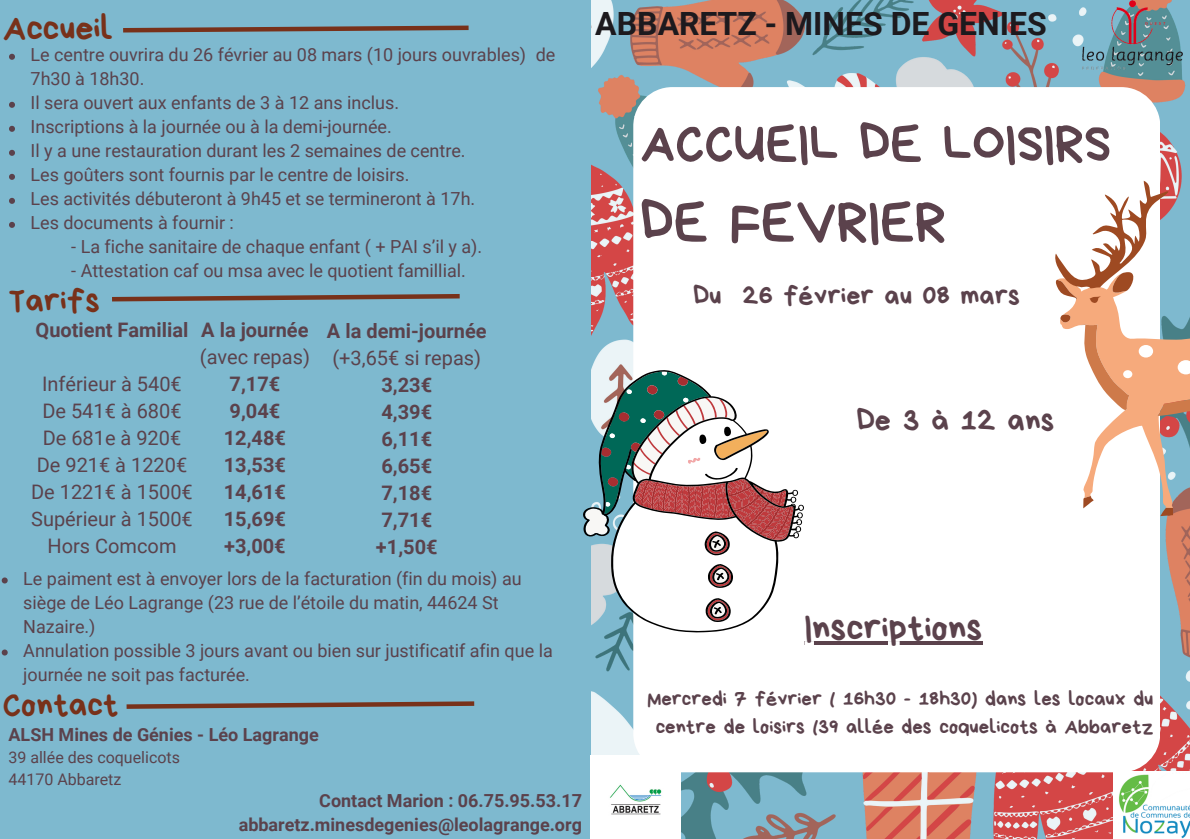
<style>
.page{position:relative;width:1190px;height:839px;background:#fff}
.page>*{position:absolute;margin:0;border:0;box-sizing:border-box;transform-origin:0 0}
.t1{font:58px "Bryndan Write";color:#5b424c}
.t2{font:54px "Bryndan Write";color:#5b424c}
.t3{font:37.4px "Bryndan Write";color:#5b424c}
.t4{font:36px "Bryndan Write";color:#78311a}
.t5{font:34px "Bryndan Write";color:#78311a}
.t6{font:700 32px "Roboto";color:#1d1a1e}
.t7{font:32px "Bryndan Write";color:#5b424c}
.t8{font:28px "Bryndan Write";color:#5b424c}
.t9{font:20.8px/28.4px "Bryndan Write";color:#5b424c;text-align:center}
.t10{font:700 20px "Roboto";color:#5b424c}
.t11{font:20px "Roboto";color:#5b424c}
.t12{font:18px/24px "Roboto";color:#5b424c}
.t13{font:700 18px "Roboto";color:#5b424c}
.t14{font:16px "Roboto";color:#5b424c}
</style>
<div class="page">
<div style="left:0;top:0;width:1190px;height:838px;background:#7eb9cf"></div>
<svg style="left:123px;top:25px;width:346px;height:8px"></svg>
<svg style="left:126px;top:701px;width:349px;height:8px"></svg>
<svg style="left:112px;top:294px;width:348px;height:8px"></svg>
<img style="left:591px;top:0;width:599px;height:838px">
<img style="left:1083px;top:0;width:107px;height:69px">
<img style="left:591px;top:755px;width:90px;height:83px">
<img style="left:1114px;top:771px;width:76px;height:67px">
<div style="left:633px;top:87px;width:527px;height:685px;background:#fff;border-radius:39px"></div>
<svg style="left:583px;top:370px;width:221px;height:262px"></svg>
<svg style="left:9px;top:54px;width:6px;height:6px"></svg>
<svg style="left:9px;top:102px;width:6px;height:6px"></svg>
<svg style="left:9px;top:126px;width:6px;height:6px"></svg>
<svg style="left:9px;top:150px;width:6px;height:6px"></svg>
<svg style="left:9px;top:174px;width:6px;height:6px"></svg>
<svg style="left:9px;top:198px;width:6px;height:6px"></svg>
<svg style="left:9px;top:222px;width:6px;height:6px"></svg>
<svg style="left:2px;top:577px;width:6px;height:6px"></svg>
<svg style="left:2px;top:649px;width:6px;height:6px"></svg>
<svg style="left:1055px;top:181px;width:135px;height:335px"></svg>
<div style="left:1123px;top:370px;width:9px;height:8px;background:#fff;border-radius:50%"></div>
<hr style="left:804px;top:641px;width:178px;height:3px;background:#5b424c">
<h1 class="t4" style="left:3px;top:10px;width:112px">Accueil</h1>
<h2 class="t12" style="left:31px;top:43px;width:526px">Le centre ouvrira du 26 février au 08 mars (10 jours ouvrables) de<br>7h30 à 18h30.</h2>
<p class="t12" style="left:31px;top:91px;width:370px">Il sera ouvert aux enfants de 3 à 12 ans inclus.</p>
<p class="t12" style="left:31px;top:115px;width:363px">Inscriptions à la journée ou à la demi-journée.</p>
<p class="t12" style="left:31px;top:139px;width:437px">Il y a une restauration durant les 2 semaines de centre.</p>
<h2 class="t12" style="left:31px;top:163px;width:380px">Les goûters sont fournis par le centre de loisirs.</h2>
<p class="t12" style="left:31px;top:187px;width:446px">Les activités débuteront à 9h45 et se termineront à 17h.</p>
<p class="t12" style="left:31px;top:211px;width:205px">Les documents à fournir :</p>
<p class="t12" style="left:71px;top:235px;width:412px">- La fiche sanitaire de chaque enfant ( + PAI s’il y a).</p>
<p class="t12" style="left:71px;top:259px;width:396px">- Attestation caf ou msa avec le quotient famillial.</p>
<h5 class="t5" style="left:9px;top:284px;width:93px">Tarifs</h5>
<p class="t10" style="left:36px;top:319px;width:154px">Quotient Familial</p>
<p class="t11" style="left:42px;top:373px;width:141px">Inférieur à 540€</p>
<p class="t11" style="left:42px;top:400px;width:141px">De 541€ à 680€</p>
<h2 class="t11" style="left:43px;top:427px;width:140px">De 681e à 920€</h2>
<p class="t11" style="left:37px;top:454px;width:152px">De 921€ à 1220€</p>
<p class="t11" style="left:31px;top:481px;width:163px">De 1221€ à 1500€</p>
<p class="t11" style="left:31px;top:508px;width:163px">Supérieur à 1500€</p>
<p class="t11" style="left:48px;top:535px;width:130px">Hors Comcom</p>
<p class="t10" style="left:201px;top:318px;width:109px">A la journée</p>
<p class="t11" style="left:200px;top:345px;width:112px">(avec repas)</p>
<p class="t10" style="left:230px;top:372px;width:52px">7,17€</p>
<p class="t10" style="left:230px;top:399px;width:52px">9,04€</p>
<p class="t10" style="left:224px;top:426px;width:64px">12,48€</p>
<p class="t10" style="left:224px;top:453px;width:64px">13,53€</p>
<p class="t10" style="left:224px;top:480px;width:64px">14,61€</p>
<p class="t10" style="left:224px;top:507px;width:64px">15,69€</p>
<p class="t10" style="left:224px;top:534px;width:63px">+3,00€</p>
<p class="t10" style="left:327px;top:319px;width:161px">A la demi-journée</p>
<p class="t11" style="left:332px;top:346px;width:150px">(+3,65€ si repas)</p>
<p class="t10" style="left:381px;top:373px;width:52px">3,23€</p>
<p class="t10" style="left:381px;top:400px;width:52px">4,39€</p>
<p class="t10" style="left:381px;top:427px;width:52px">6,11€</p>
<h6 class="t10" style="left:381px;top:454px;width:52px">6,65€</h6>
<p class="t10" style="left:381px;top:481px;width:52px">7,18€</p>
<p class="t10" style="left:381px;top:508px;width:52px">7,71€</p>
<p class="t10" style="left:376px;top:535px;width:63px">+1,50€</p>
<p class="t12" style="left:23px;top:567px;width:500px">Le paiment est à envoyer lors de la facturation (fin du mois) au siège de Léo Lagrange (23 rue de l’étoile du matin, 44624 St<br>Nazaire.)</p>
<p class="t12" style="left:23px;top:639px;width:531px">Annulation possible 3 jours avant ou bien sur justificatif afin que la journée ne soit pas facturée.</p>
<h4 class="t5" style="left:3px;top:687px;width:117px">Contact</h4>
<p class="t13" style="left:9px;top:723px;width:312px">ALSH Mines de Génies - Léo Lagrange</p>
<p class="t14" style="left:9px;top:748px;width:173px">39 allée des coquelicots</p>
<p class="t14" style="left:9px;top:769px;width:114px">44170 Abbaretz</p>
<p class="t13" style="left:319px;top:790px;width:264px">Contact Marion : 06.75.95.53.17</p>
<p class="t13" style="left:239px;top:814px;width:345px">abbaretz.minesdegenies@leolagrange.org</p>
<p class="t6" style="left:595px;top:5px;width:453px">ABBARETZ - MINES DE GENIES</p>
<p class="t2" style="left:640px;top:116px;width:472px">ACCUEIL DE LOISIRS</p>
<p class="t1" style="left:640px;top:193px;width:308px">DE FEVRIER</p>
<h2 class="t8" style="left:693px;top:282px;width:329px">Du 26 février au 08 mars</h2>
<p class="t7" style="left:856px;top:404px;width:199px">De 3 à 12 ans</p>
<p class="t3" style="left:804px;top:609px;width:180px">Inscriptions</p>
<p class="t9" style="left:647px;top:684px;width:508px">Mercredi 7 février ( 16h30 - 18h30) dans les locaux du centre de loisirs (39 allée des coquelicots à Abbaretz</p>
</div>
